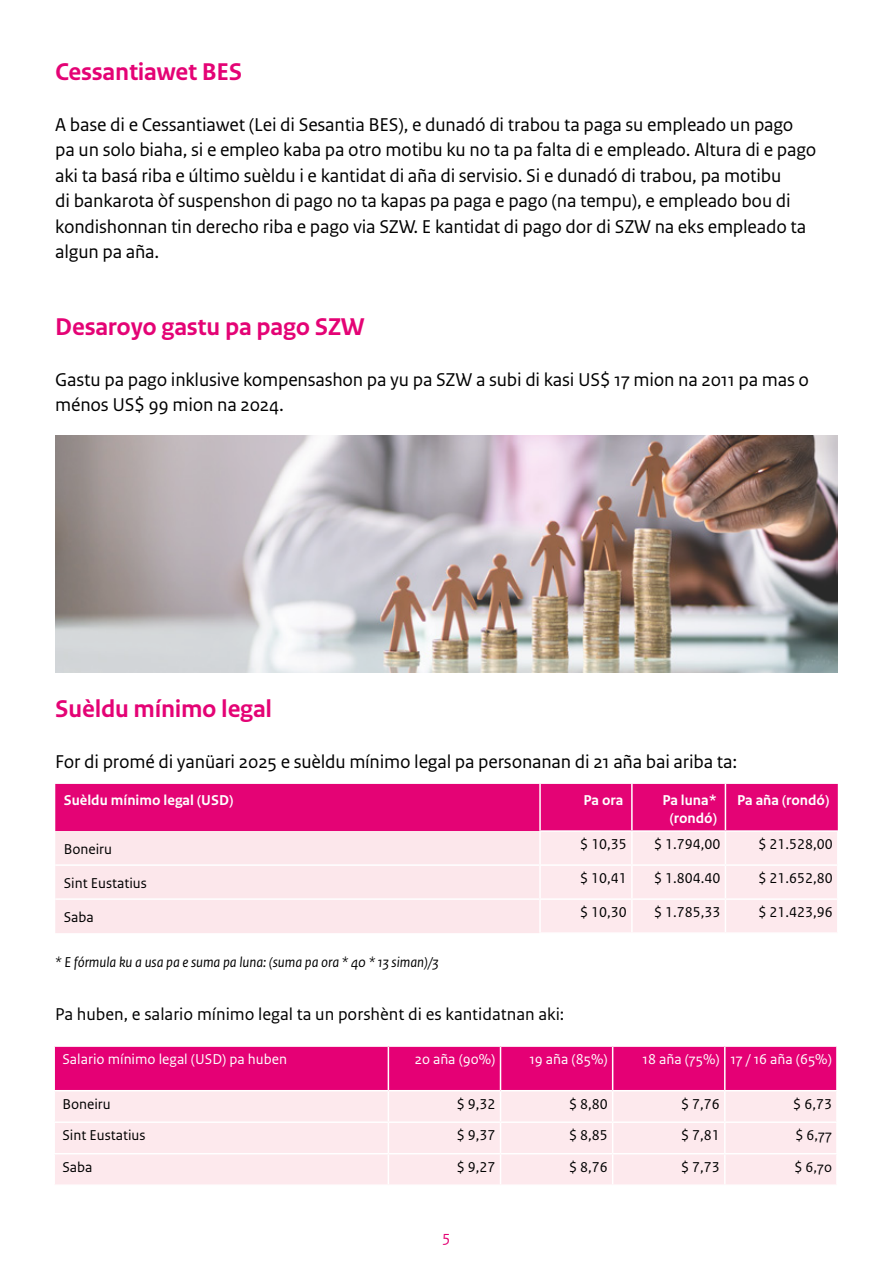
<style>
.page{position:relative;width:893px;height:1263px;background:#fff}
.page>*{position:absolute;margin:0;border:0;box-sizing:border-box;transform-origin:0 0}
.t1{font:700 25.5px "Rijksoverheid Sans Text";letter-spacing:-.01em;color:#e40375}
.t2{font:19.5px/25.5px "Rijksoverheid Sans Text";letter-spacing:-.01em;color:#000}
.t3{font:18px "Rijksoverheid Sans Text";color:#000}
.t4{font:italic 16.5px "Rijksoverheid Sans Text";color:#e40375}
.t5{font:15px "Rijksoverheid Sans Text";color:#000}
.t6{font:15px "Rijksoverheid Sans Text";color:#fff}
.t7{font:700 15px/18px "Rijksoverheid Sans Text";color:#fff;text-align:center}
.t8{font:italic 15px "Rijksoverheid Sans Text";letter-spacing:-.005em;color:#000}
</style>
<div class="page">
<img style="left:55px;top:436px;width:783px;height:236px">
<svg style="left:55px;top:784px;width:783px;height:149px;background:#f49dc5"></svg>
<hr style="left:539px;top:830px;width:93px;height:2px;background:#fff">
<hr style="left:539px;top:832px;width:2px;height:32px;background:#fff">
<hr style="left:632px;top:830px;width:93px;height:2px;background:#fff">
<hr style="left:631px;top:832px;width:2px;height:32px;background:#fff">
<hr style="left:725px;top:830px;width:113px;height:2px;background:#fff">
<hr style="left:725px;top:832px;width:1px;height:32px;background:#fff">
<hr style="left:837px;top:832px;width:1px;height:32px;background:#fff">
<hr style="left:539px;top:864px;width:93px;height:2px;background:#fff">
<hr style="left:539px;top:866px;width:2px;height:32px;background:#fff">
<hr style="left:632px;top:864px;width:93px;height:2px;background:#fff">
<hr style="left:631px;top:866px;width:2px;height:32px;background:#fff">
<hr style="left:725px;top:864px;width:113px;height:2px;background:#fff">
<hr style="left:725px;top:866px;width:1px;height:32px;background:#fff">
<hr style="left:837px;top:866px;width:1px;height:32px;background:#fff">
<hr style="left:539px;top:898px;width:93px;height:2px;background:#fff">
<hr style="left:539px;top:900px;width:2px;height:32px;background:#fff">
<hr style="left:632px;top:898px;width:93px;height:2px;background:#fff">
<hr style="left:631px;top:900px;width:2px;height:32px;background:#fff">
<hr style="left:725px;top:898px;width:113px;height:2px;background:#fff">
<hr style="left:725px;top:900px;width:1px;height:32px;background:#fff">
<hr style="left:837px;top:900px;width:1px;height:32px;background:#fff">
<hr style="left:539px;top:932px;width:93px;height:2px;background:#fff">
<hr style="left:632px;top:932px;width:93px;height:2px;background:#fff">
<hr style="left:725px;top:932px;width:113px;height:2px;background:#fff">
<hr style="left:539px;top:784px;width:2px;height:46px;background:#fff">
<hr style="left:631px;top:784px;width:2px;height:46px;background:#fff">
<hr style="left:725px;top:784px;width:1px;height:46px;background:#fff">
<hr style="left:55px;top:864px;width:484px;height:2px;background:#fff">
<hr style="left:55px;top:898px;width:484px;height:2px;background:#fff">
<div style="left:55px;top:1047px;width:781px;height:43px;background:#e50075"></div>
<div style="left:55px;top:1091px;width:781px;height:93px;background:#fde9ed"></div>
<hr style="left:388px;top:1047px;width:1px;height:43px;background:#fff">
<hr style="left:500px;top:1047px;width:1px;height:43px;background:#fff">
<hr style="left:612px;top:1047px;width:1px;height:43px;background:#fff">
<hr style="left:724px;top:1047px;width:2px;height:43px;background:#fff">
<hr style="left:388px;top:1091px;width:1px;height:30px;background:#fff">
<hr style="left:500px;top:1091px;width:1px;height:30px;background:#fff">
<hr style="left:612px;top:1091px;width:1px;height:30px;background:#fff">
<hr style="left:724px;top:1091px;width:2px;height:30px;background:#fff">
<hr style="left:53px;top:1121px;width:335px;height:2px;background:#fff">
<hr style="left:388px;top:1121px;width:112px;height:2px;background:#fff">
<hr style="left:388px;top:1123px;width:1px;height:30px;background:#fff">
<hr style="left:500px;top:1121px;width:113px;height:2px;background:#fff">
<hr style="left:500px;top:1123px;width:1px;height:30px;background:#fff">
<hr style="left:613px;top:1121px;width:112px;height:2px;background:#fff">
<hr style="left:612px;top:1123px;width:1px;height:30px;background:#fff">
<hr style="left:725px;top:1121px;width:113px;height:2px;background:#fff">
<hr style="left:724px;top:1123px;width:2px;height:30px;background:#fff">
<hr style="left:53px;top:1153px;width:335px;height:1px;background:#fff">
<hr style="left:388px;top:1153px;width:112px;height:1px;background:#fff">
<hr style="left:388px;top:1154px;width:1px;height:30px;background:#fff">
<hr style="left:500px;top:1153px;width:113px;height:1px;background:#fff">
<hr style="left:500px;top:1154px;width:1px;height:30px;background:#fff">
<hr style="left:613px;top:1153px;width:112px;height:1px;background:#fff">
<hr style="left:612px;top:1154px;width:1px;height:30px;background:#fff">
<hr style="left:725px;top:1153px;width:113px;height:1px;background:#fff">
<hr style="left:724px;top:1154px;width:2px;height:30px;background:#fff">
<h1 class="t1" style="left:55px;top:57px;width:189px">Cessantiawet BES</h1>
<p class="t2" style="left:55px;top:112px;width:763px">A base di e Cessantiawet (Lei di Sesantia BES), e dunadó di trabou ta paga su empleado un pago pa un solo biaha, si e empleo kaba pa otro motibu ku no ta pa falta di e empleado. Altura di e pago aki ta basá riba e último suèldu i e kantidat di aña di servisio. Si e dunadó di trabou, pa motibu<br>di bankarota òf suspenshon di pago no ta kapas pa paga e pago (na tempu), e empleado bou di kondishonnan tin derecho riba e pago via SZW. E kantidat di pago dor di SZW na eks empleado ta algun pa aña.</p>
<h1 class="t1" style="left:55px;top:312px;width:311px">Desaroyo gastu pa pago SZW</h1>
<p class="t2" style="left:55px;top:367px;width:755px">Gastu pa pago inklusive kompensashon pa yu pa SZW a subi di kasi US$ 17 mion na 2011 pa mas o ménos US$ 99 mion na 2024.</p>
<h1 class="t1" style="left:55px;top:694px;width:218px">Suèldu mínimo legal</h1>
<p class="t2" style="left:55px;top:749px;width:683px">For di promé di yanüari 2025 e suèldu mínimo legal pa personanan di 21 aña bai ariba ta:</p>
<p class="t7" style="left:64px;top:791px;width:171px">Suèldu mínimo legal (USD)</p>
<p class="t7" style="left:584px;top:791px;width:41px">Pa ora</p>
<p class="t7" style="left:662px;top:791px;width:56px">Pa luna* (rondó)</p>
<p class="t7" style="left:737px;top:791px;width:94px">Pa aña (rondó)</p>
<p class="t5" style="left:64px;top:841px;width:50px">Boneiru</p>
<p class="t5" style="left:580px;top:836px;width:48px">$ 10,35</p>
<p class="t5" style="left:654px;top:836px;width:68px">$ 1.794,00</p>
<p class="t5" style="left:759px;top:836px;width:76px">$ 21.528,00</p>
<p class="t5" style="left:64px;top:875px;width:85px">Sint Eustatius</p>
<p class="t5" style="left:580px;top:870px;width:48px">$ 10,41</p>
<p class="t5" style="left:654px;top:870px;width:68px">$ 1.804.40</p>
<p class="t5" style="left:759px;top:870px;width:76px">$ 21.652,80</p>
<p class="t5" style="left:64px;top:909px;width:32px">Saba</p>
<p class="t5" style="left:580px;top:904px;width:48px">$ 10,30</p>
<p class="t5" style="left:654px;top:904px;width:68px">$ 1.785,33</p>
<p class="t5" style="left:759px;top:904px;width:76px">$ 21.423,96</p>
<p class="t8" style="left:55px;top:953px;width:385px">* E fórmula ku a usa pa e suma pa luna: (suma pa ora * 40 * 13 siman)/3</p>
<p class="t3" style="left:55px;top:1003px;width:511px">Pa huben, e salario mínimo legal ta un porshènt di es kantidatnan aki:</p>
<p class="t6" style="left:62px;top:1051px;width:226px">Salario mínimo legal (USD) pa huben</p>
<p class="t6" style="left:415px;top:1051px;width:82px">20 aña (90%)</p>
<p class="t6" style="left:529px;top:1051px;width:80px">19 aña (85%)</p>
<p class="t6" style="left:643px;top:1051px;width:191px">18 aña (75%) 17 / 16 aña (65%)</p>
<p class="t5" style="left:62px;top:1095px;width:50px">Boneiru</p>
<p class="t5" style="left:457px;top:1095px;width:40px">$ 9,32</p>
<p class="t5" style="left:569px;top:1095px;width:40px">$ 8,80</p>
<p class="t5" style="left:681px;top:1095px;width:40px">$ 7,76</p>
<p class="t5" style="left:793px;top:1095px;width:40px">$ 6,73</p>
<p class="t5" style="left:62px;top:1127px;width:85px">Sint Eustatius</p>
<p class="t5" style="left:457px;top:1127px;width:40px">$ 9,37</p>
<p class="t5" style="left:569px;top:1127px;width:40px">$ 8,85</p>
<p class="t5" style="left:681px;top:1127px;width:40px">$ 7,81</p>
<p class="t5" style="left:795px;top:1127px;width:38px">$ 6,77</p>
<p class="t5" style="left:62px;top:1158px;width:32px">Saba</p>
<p class="t5" style="left:457px;top:1158px;width:40px">$ 9,27</p>
<p class="t5" style="left:569px;top:1158px;width:40px">$ 8,76</p>
<p class="t5" style="left:681px;top:1158px;width:40px">$ 7,73</p>
<p class="t5" style="left:794px;top:1158px;width:39px">$ 6,70</p>
<p class="t4" style="left:443px;top:1227px;width:9px">5</p>
</div>
